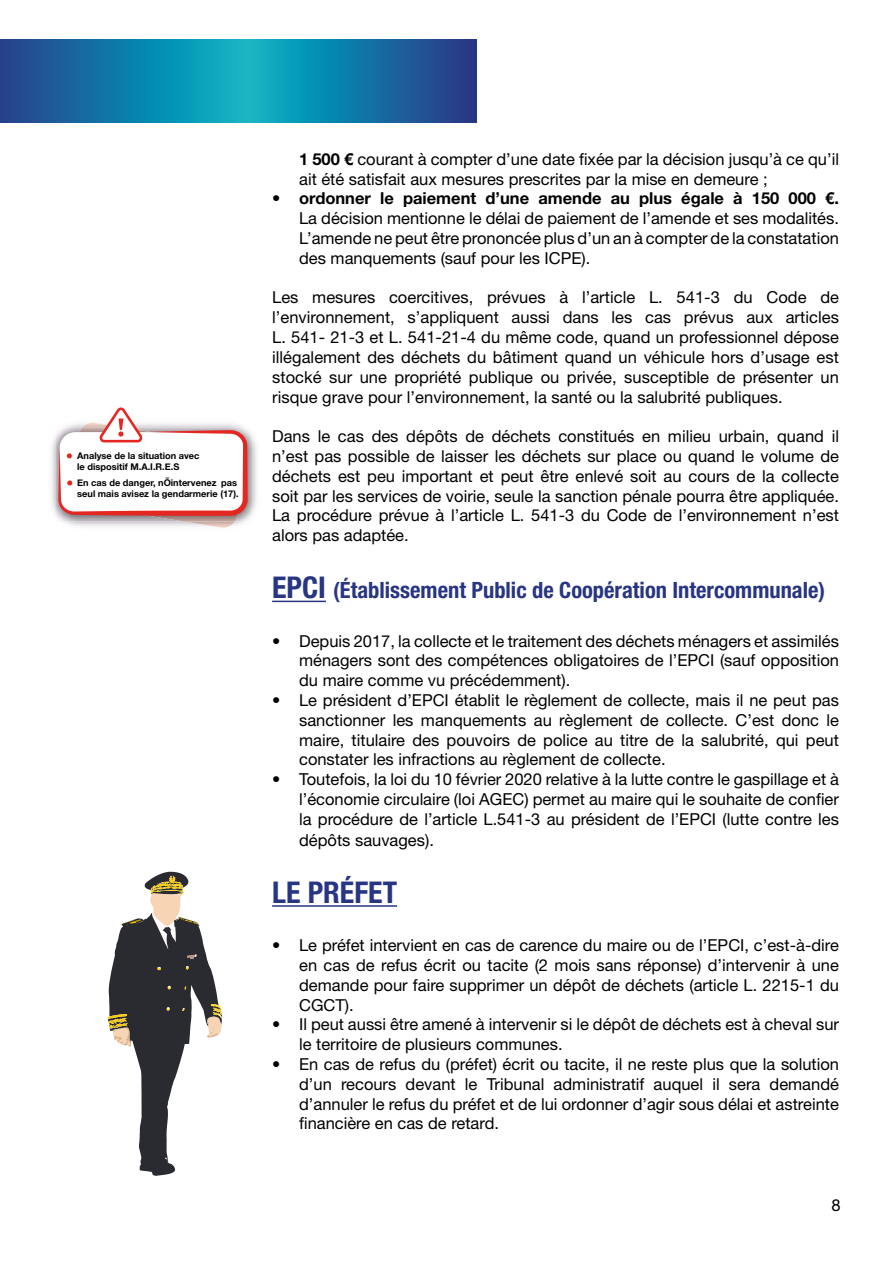
<style>
.page{position:relative;width:893px;height:1263px;background:#fff}
.page>*{position:absolute;margin:0;border:0;box-sizing:border-box;transform-origin:0 0}
.t1{font:700 condensed 30px "Helvetica Neue LT Std";color:#283583}
.t2{font:700 condensed 22.5px "Helvetica Neue LT Std";color:#283583}
.t3{font:16.5px/19.8px "Helvetica Neue LT Std";color:#000;text-align:justify}
.t4{font:700 16.5px "Helvetica Neue LT Std";color:#000}
.t5{font:700 9.3px/11.1px "Helvetica Neue";color:#020203}
.s1{font-weight:700}
.s2{font-size:30px}
</style>
<div class="page">
<svg style="left:0;top:39px;width:476px;height:84px;background:#1379a7"></svg>
<hr style="left:272px;top:601px;width:54px;height:1px;background:#283583">
<hr style="left:272px;top:905px;width:125px;height:2px;background:#283583">
<svg style="left:108px;top:872px;width:115px;height:304px"></svg>
<img style="left:51px;top:436px;width:206px;height:90px">
<img style="left:82px;top:521px;width:153px;height:7px">
<img style="left:55px;top:431px;width:197px;height:90px">
<img style="left:69px;top:516px;width:178px;height:5px">
<svg style="left:58px;top:407px;width:190px;height:109px"></svg>
<p class="t5" style="left:77px;top:450px;width:124px">Analyse de la situation avec le dispositif M.A.I.R.E.S</p>
<p class="t5" style="left:77px;top:478px;width:163px">En cas de danger, nÕintervenez pas seul mais avisez la gendarmerie (17).</p>
<p class="t3" style="left:299px;top:149px;width:541px"><span class="s1">1 500 €</span> courant à compter d’une date fixée par la décision jusqu’à ce qu’il ait été satisfait aux mesures prescrites par la mise en demeure ;</p>
<p class="t4" style="left:272px;top:188px;width:568px">• ordonner le paiement d’une amende au plus égale à 150 000 €.</p>
<p class="t3" style="left:299px;top:208px;width:541px">La décision mentionne le délai de paiement de l’amende et ses modalités.<br>L’amende ne peut être prononcée plus d’un an à compter de la constatation des manquements (sauf pour les ICPE).</p>
<p class="t3" style="left:272px;top:287px;width:568px">Les mesures coercitives, prévues à l’article L. 541-3 du Code de l’environnement, s’appliquent aussi dans les cas prévus aux articles L. 541- 21-3 et L. 541-21-4 du même code, quand un professionnel dépose illégalement des déchets du bâtiment quand un véhicule hors d’usage est stocké sur une propriété publique ou privée, susceptible de présenter un risque grave pour l’environnement, la santé ou la salubrité publiques.</p>
<p class="t3" style="left:272px;top:426px;width:568px">Dans le cas des dépôts de déchets constitués en milieu urbain, quand il n’est pas possible de laisser les déchets sur place ou quand le volume de déchets est peu important et peut être enlevé soit au cours de la collecte soit par les services de voirie, seule la sanction pénale pourra être appliquée.<br>La procédure prévue à l’article L. 541-3 du Code de l’environnement n’est alors pas adaptée.</p>
<h2 class="t2" style="left:272px;top:577px;width:555px"><span class="s2">EPCI</span> (Établissement Public de Coopération Intercommunale)</h2>
<p class="t3" style="left:299px;top:630px;width:541px;text-indent:-27px">• Depuis 2017, la collecte et le traitement des déchets ménagers et assimilés ménagers sont des compétences obligatoires de l’EPCI (sauf opposition du maire comme vu précédemment).</p>
<p class="t3" style="left:299px;top:690px;width:541px;text-indent:-27px">• Le président d’EPCI établit le règlement de collecte, mais il ne peut pas sanctionner les manquements au règlement de collecte. C’est donc le maire, titulaire des pouvoirs de police au titre de la salubrité, qui peut constater les infractions au règlement de collecte.</p>
<p class="t3" style="left:299px;top:769px;width:541px;line-height:20.2px;text-indent:-27px">• Toutefois, la loi du 10 février 2020 relative à la lutte contre le gaspillage et à l’économie circulaire (loi AGEC) permet au maire qui le souhaite de confier la procédure de l’article L.541-3 au président de l’EPCI (lutte contre les dépôts sauvages).</p>
<h1 class="t1" style="left:272px;top:874px;width:126px">LE PRÉFET</h1>
<p class="t3" style="left:299px;top:935px;width:541px;text-indent:-27px">• Le préfet intervient en cas de carence du maire ou de l’EPCI, c’est-à-dire en cas de refus écrit ou tacite (2 mois sans réponse) d’intervenir à une demande pour faire supprimer un dépôt de déchets (article L. 2215-1 du CGCT).</p>
<p class="t3" style="left:299px;top:1014px;width:541px;text-indent:-27px">• Il peut aussi être amené à intervenir si le dépôt de déchets est à cheval sur le territoire de plusieurs communes.</p>
<p class="t3" style="left:299px;top:1054px;width:541px;text-indent:-27px">• En cas de refus du (préfet) écrit ou tacite, il ne reste plus que la solution d’un recours devant le Tribunal administratif auquel il sera demandé d’annuler le refus du préfet et de lui ordonner d’agir sous délai et astreinte financière en cas de retard.</p>
<p class="t3" style="left:831px;top:1195px;width:11px">8</p>
</div>
